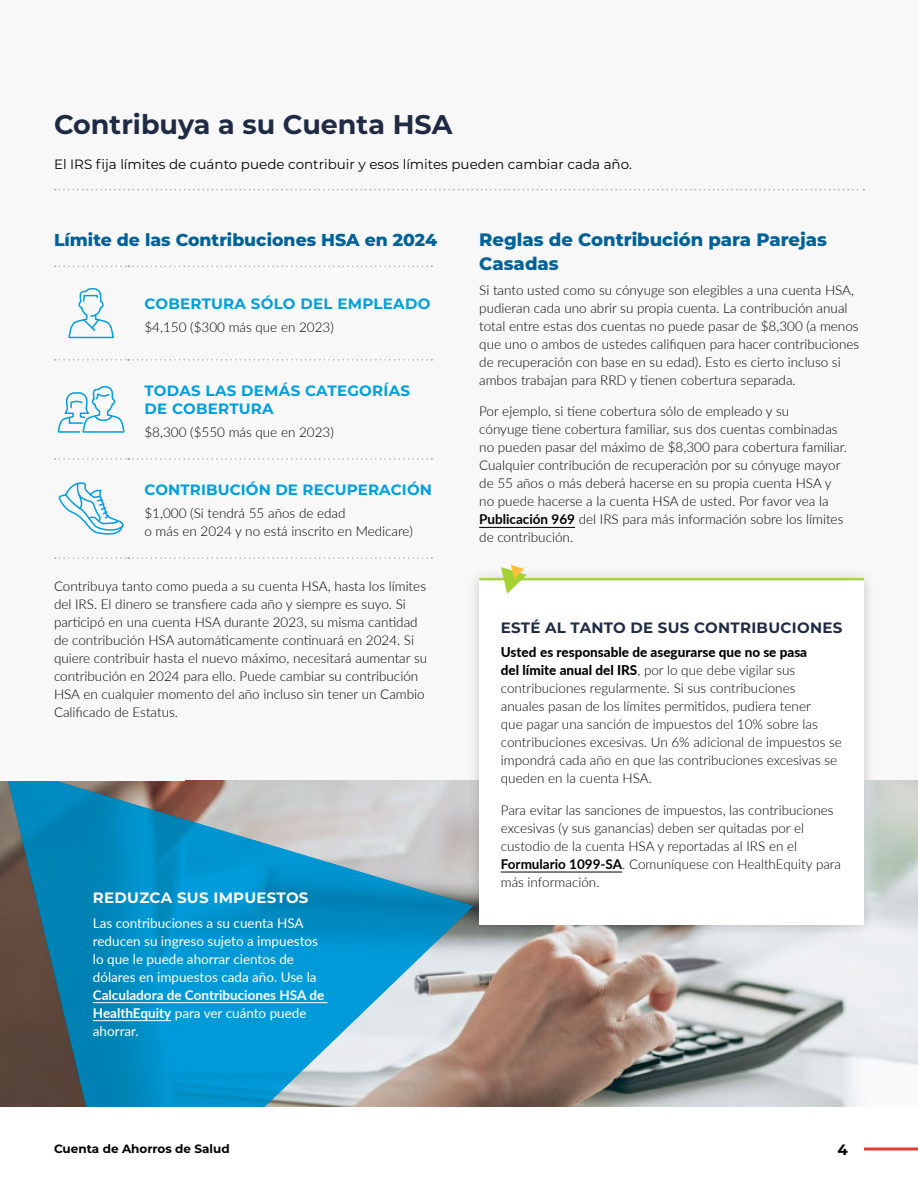
<style>
.page{position:relative;width:918px;height:1188px;background:#f8f8f9}
.page>*{position:absolute;margin:0;border:0;box-sizing:border-box;transform-origin:0 0}
.t1{font:700 27px "Montserrat";color:#1f2a44}
.t2{font:800 18px/24px "Montserrat";color:#006298}
.t3{font:800 17.25px "Montserrat";color:#006298}
.t4{font:700 15px/18px "Montserrat";letter-spacing:.02em;color:#009fdf}
.t5{font:700 15px "Montserrat";letter-spacing:.02em;color:#1f2a44}
.t6{font:700 15px "Montserrat";letter-spacing:.02em;color:#fff}
.t7{font:700 15px "Montserrat";color:#000}
.t8{font:300 13.5px/18px "Lato";color:#000}
.t9{font:13.5px/18px "Lato";color:#fff}
.t10{font:13.5px "Montserrat";color:#000}
.t11{font:700 13.5px/18px "Lato";color:#fff}
.t12{font:700 12px "Montserrat";color:#000}
.s1{font-weight:400}
.s2{font-weight:700}
.s3{font-weight:800}
</style>
<div class="page">
<img style="left:0;top:781px;width:918px;height:326px">
<svg style="left:4px;top:780px;width:470px;height:327px;background:#4598b8"></svg>
<div style="left:0;top:618px;width:185px;height:163px;background:#f8f8f9"></div>
<svg style="left:55px;top:266px;width:377px;height:1px"></svg>
<svg style="left:55px;top:359px;width:377px;height:2px"></svg>
<svg style="left:55px;top:458px;width:377px;height:2px"></svg>
<svg style="left:55px;top:557px;width:377px;height:2px"></svg>
<svg style="left:68px;top:287px;width:46px;height:52px"></svg>
<svg style="left:57px;top:386px;width:68px;height:47px"></svg>
<svg style="left:58px;top:482px;width:66px;height:53px"></svg>
<svg style="left:55px;top:189px;width:809px;height:1px"></svg>
<hr style="left:479px;top:527px;width:96px;height:1px;background:#000">
<div style="left:466px;top:568px;width:411px;height:369px;background:#000;opacity:.2"></div>
<div style="left:479px;top:580px;width:385px;height:345px;background:#fff"></div>
<hr style="left:501px;top:872px;width:121px;height:1px;background:#000">
<hr style="left:479px;top:578px;width:385px;height:2px;background:#a4d233">
<svg style="left:501px;top:565px;width:26px;height:29px"></svg>
<hr style="left:93px;top:1002px;width:235px;height:1px;background:#fff">
<hr style="left:93px;top:1020px;width:78px;height:1px;background:#fff">
<h1 class="t1" style="left:54px;top:105px;width:400px">Contribuya a su Cuenta HSA</h1>
<p class="t10" style="left:54px;top:155px;width:579px">El IRS fija límites de cuánto puede contribuir y esos límites pueden cambiar cada año.</p>
<p class="t3" style="left:54px;top:227px;width:385px">Límite de las Contribuciones HSA en 2024</p>
<p class="t4" style="left:144px;top:294px;width:287px">COBERTURA SÓLO DEL EMPLEADO</p>
<p class="t8" style="left:144px;top:318px;width:191px">$4,150 ($300 más que en 2023)</p>
<p class="t4" style="left:144px;top:381px;width:267px">TODAS LAS DEMÁS CATEGORÍAS<br>DE COBERTURA</p>
<p class="t8" style="left:144px;top:423px;width:191px">$8,300 ($550 más que en 2023)</p>
<p class="t4" style="left:144px;top:480px;width:289px">CONTRIBUCIÓN DE RECUPERACIÓN</p>
<p class="t8" style="left:144px;top:504px;width:270px">$1,000 (Si tendrá 55 años de edad<br>o más en 2024 y no está inscrito en Medicare)</p>
<p class="t8" style="left:54px;top:577px;width:375px">Contribuya tanto como pueda a su cuenta HSA, hasta los límites del IRS. El dinero se transfiere cada año y siempre es suyo. Si participó en una cuenta HSA durante 2023, su misma cantidad de contribución HSA automáticamente continuará en 2024. Si quiere contribuir hasta el nuevo máximo, necesitará aumentar su contribución en 2024 para ello. Puede cambiar su contribución HSA en cualquier momento del año incluso sin tener un Cambio Calificado de Estatus.</p>
<p class="t6" style="left:93px;top:887px;width:217px">REDUZCA SUS IMPUESTOS</p>
<p class="t9" style="left:93px;top:913px;width:227px">Las contribuciones a su cuenta HSA reducen su ingreso sujeto a impuestos lo que le puede ahorrar cientos de dólares en impuestos cada año. Use la</p>
<p class="t11" style="left:93px;top:985px;width:233px">Calculadora de Contribuciones HSA de<br>HealthEquity <span class="s1">para ver cuánto puede ahorrar.</span></p>
<h2 class="t2" style="left:479px;top:227px;width:349px">Reglas de Contribución para Parejas<br>Casadas</h2>
<p class="t8" style="left:479px;top:280px;width:382px">Si tanto usted como su cónyuge son elegibles a una cuenta HSA, pudieran cada uno abrir su propia cuenta. La contribución anual total entre estas dos cuentas no puede pasar de $8,300 (a menos que uno o ambos de ustedes califiquen para hacer contribuciones de recuperación con base en su edad). Esto es cierto incluso si ambos trabajan para RRD y tienen cobertura separada.</p>
<p class="t8" style="left:479px;top:402px;width:369px">Por ejemplo, si tiene cobertura sólo de empleado y su<br>cónyuge tiene cobertura familiar, sus dos cuentas combinadas no pueden pasar del máximo de $8,300 para cobertura familiar.<br>Cualquier contribución de recuperación por su cónyuge mayor de 55 años o más deberá hacerse en su propia cuenta HSA y no puede hacerse a la cuenta HSA de usted. Por favor vea la <span class="s2">Publicación 969</span> del IRS para más información sobre los límites de contribución.</p>
<p class="t5" style="left:501px;top:617px;width:343px">ESTÉ AL TANTO DE SUS CONTRIBUCIONES</p>
<p class="t8" style="left:501px;top:643px;width:343px"><span class="s3">Usted es responsable de asegurarse que no se pasa<br>del límite anual del IRS</span>, por lo que debe vigilar sus contribuciones regularmente. Si sus contribuciones anuales pasan de los límites permitidos, pudiera tener<br>que pagar una sanción de impuestos del 10% sobre las contribuciones excesivas. Un 6% adicional de impuestos se impondrá cada año en que las contribuciones excesivas se queden en la cuenta HSA.</p>
<p class="t8" style="left:501px;top:801px;width:342px">Para evitar las sanciones de impuestos, las contribuciones excesivas (y sus ganancias) deben ser quitadas por el custodio de la cuenta HSA y reportadas al IRS en el <span class="s2">Formulario 1099-SA</span>. Comuníquese con HealthEquity para más información.</p>
<p class="t12" style="left:54px;top:1140px;width:177px">Cuenta de Ahorros de Salud</p>
<p class="t7" style="left:837px;top:1139px;width:12px">4</p>
</div>
